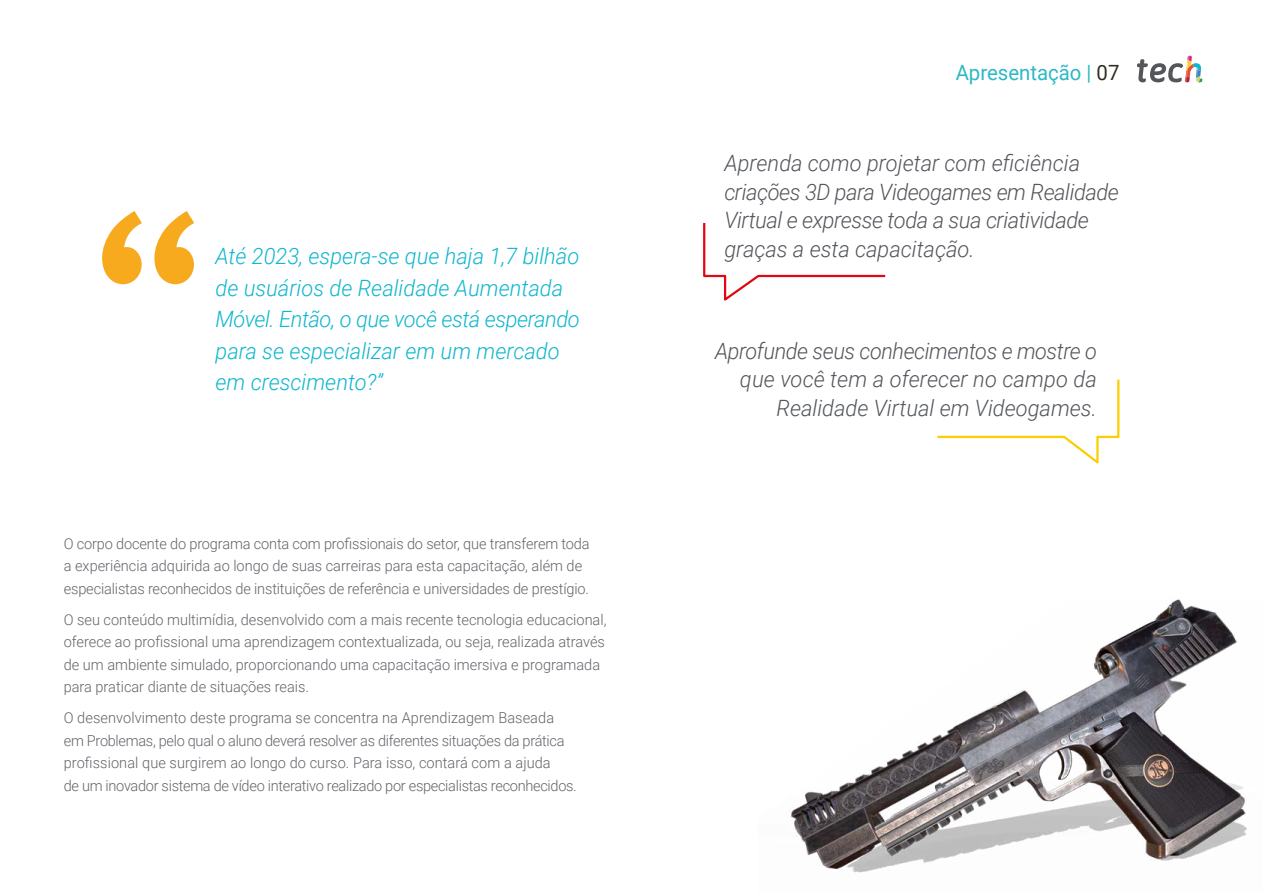
<style>
.page{position:relative;width:1263px;height:893px;background:#fff}
.page>*{position:absolute;margin:0;border:0;box-sizing:border-box;transform-origin:0 0}
.t1{font:italic 300 22.5px/31.5px "Roboto";color:#0fb6cf}
.t2{font:italic 300 22.5px/28.5px "Roboto";letter-spacing:-.01em;color:#52555b}
.t3{font:italic 300 22.5px/28.5px "Roboto";letter-spacing:-.01em;color:#52555b;text-align:right;scale:.96 1}
.t4{font:21px "Roboto";color:#2db8c5}
.t5{font:300 15px/22.5px "Roboto";color:#61646a}
.t6{font:300 15px/22.5px "Roboto";letter-spacing:-.02em;color:#61646a}
.s1{color:#312e20}
</style>
<div class="page">
<svg style="left:102px;top:211px;width:92px;height:73px"></svg>
<img style="left:790px;top:599px;width:457px;height:274px">
<svg style="left:937px;top:379px;width:183px;height:85px"></svg>
<svg style="left:703px;top:223px;width:183px;height:78px"></svg>
<svg style="left:1137px;top:56px;width:65px;height:27px"></svg>
<h1 class="t1" style="left:215px;top:240px;width:366px">Até 2023, espera-se que haja 1,7 bilhão de usuários de Realidade Aumentada Móvel. Então, o que você está esperando para se especializar em um mercado em crescimento?”</h1>
<p class="t5" style="left:64px;top:532px;width:527px">O corpo docente do programa conta com profissionais do setor, que transferem toda a experiência adquirida ao longo de suas carreiras para esta capacitação, além de especialistas reconhecidos de instituições de referência e universidades de prestígio.</p>
<p class="t5" style="left:64px;top:608px;width:544px">O seu conteúdo multimídia, desenvolvido com a mais recente tecnologia educacional, oferece ao profissional uma aprendizagem contextualizada, ou seja, realizada através de um ambiente simulado, proporcionando uma capacitação imersiva e programada para praticar diante de situações reais.</p>
<p class="t6" style="left:64px;top:706px;width:514px">O desenvolvimento deste programa se concentra na Aprendizagem Baseada em Problemas, pelo qual o aluno deverá resolver as diferentes situações da prática profissional que surgirem ao longo do curso. Para isso, contará com a ajuda<br>de um inovador sistema de vídeo interativo realizado por especialistas reconhecidos.</p>
<h2 class="t4" style="left:956px;top:57px;width:165px">Apresentação | <span class="s1">07</span></h2>
<h1 class="t2" style="left:724px;top:148px;width:396px">Aprenda como projetar com eficiência criações 3D para Videogames em Realidade Virtual e expresse toda a sua criatividade graças a esta capacitação.</h1>
<h1 class="t3" style="left:715px;top:336px;width:399px">Aprofunde seus conhecimentos e mostre o que você tem a oferecer no campo da<br>Realidade Virtual em Videogames.</h1>
</div>
